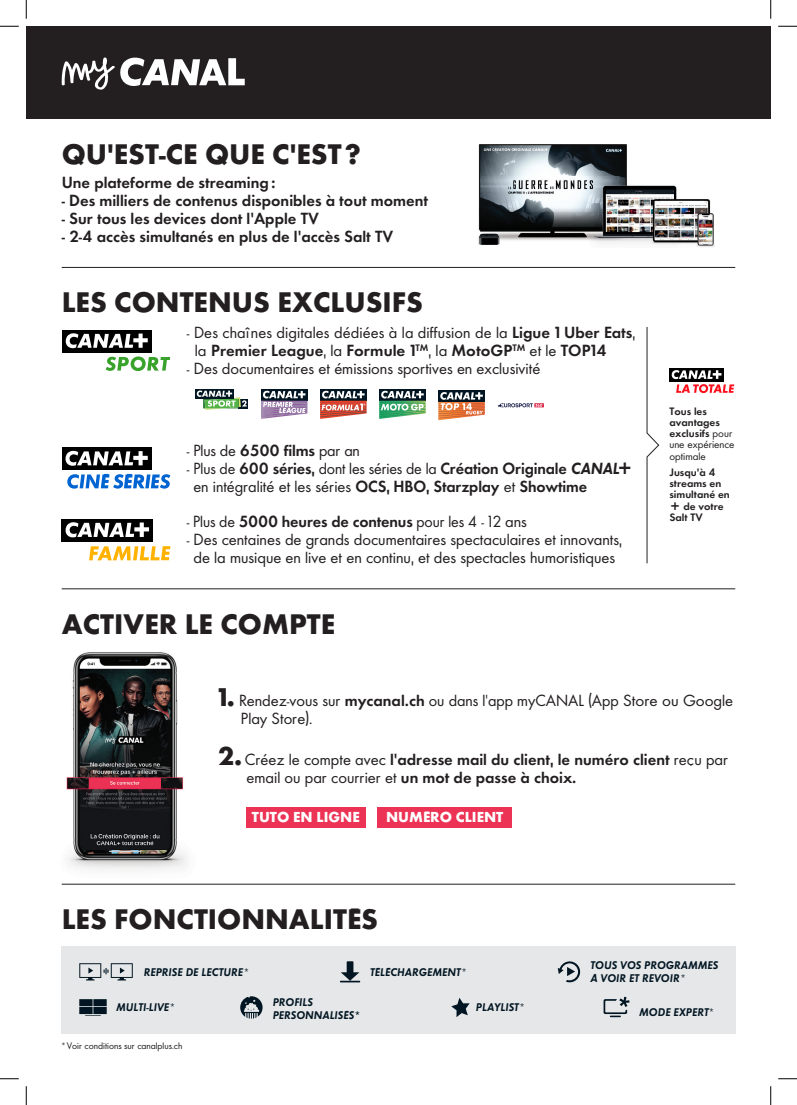
<style>
.page{position:relative;width:797px;height:1105px;background:#fff}
.page>*{position:absolute;margin:0;border:0;box-sizing:border-box;transform-origin:0 0}
.t1{font:26.25px "Canal Bold Romain";color:#231f20}
.t2{font:15px/18px "Canal Light Romain";color:#231f20}
.t3{font:15px "Canal Demi Romain";color:#231f20}
.t4{font:15px "Canal Demi Romain";color:#231f20;scale:.96 1}
.t5{font:15px "Canal Light Romain";color:#231f20;scale:.96 1}
.t6{font:13.38px "Canal Bold Romain";color:#fff}
.t7{font:10.38px/13px "Canal Demi Italique";color:#011622}
.t8{font:10px/11.2px "Canal Demi Romain";color:#231f20}
.t9{font:10px/11.2px "Canal Light Romain";color:#231f20}
.t10{font:8.75px "Canal Light Romain";color:#231f20}
.s1{font-family:"Canal Demi Romain"}
.s2{font-family:"Canal Light Romain"}
.s3{font-family:"Canal Bold Romain";font-size:23.75px}
</style>
<div class="page">
<div style="left:26px;top:26px;width:744px;height:92px;background:#231f20"></div>
<img style="left:66px;top:652px;width:121px;height:219px">
<div style="left:246px;top:807px;width:119px;height:20px;background:#ec3355"></div>
<div style="left:377px;top:807px;width:135px;height:20px;background:#ec3355"></div>
<svg style="left:62px;top:58px;width:183px;height:32px"></svg>
<div style="left:62px;top:946px;width:674px;height:88px;background:#e6e7e9"></div>
<svg style="left:240px;top:996px;width:22px;height:23px"></svg>
<svg style="left:451px;top:998px;width:18px;height:19px"></svg>
<svg style="left:79px;top:963px;width:54px;height:17px"></svg>
<svg style="left:340px;top:961px;width:20px;height:21px"></svg>
<svg style="left:557px;top:961px;width:23px;height:21px"></svg>
<svg style="left:79px;top:999px;width:28px;height:17px"></svg>
<svg style="left:603px;top:997px;width:26px;height:20px"></svg>
<hr style="left:62px;top:267px;width:673px;height:1px;background:#231f20">
<hr style="left:62px;top:588px;width:673px;height:1px;background:#231f20">
<hr style="left:62px;top:884px;width:673px;height:1px;background:#231f20">
<img style="left:478px;top:144px;width:236px;height:103px">
<svg style="left:89px;top:546px;width:81px;height:14px"></svg>
<div style="left:62px;top:519px;width:91px;height:23px;background:#000"></div>
<svg style="left:65px;top:522px;width:84px;height:16px"></svg>
<svg style="left:67px;top:474px;width:103px;height:15px"></svg>
<div style="left:62px;top:448px;width:89px;height:22px;background:#000"></div>
<svg style="left:65px;top:451px;width:83px;height:15px"></svg>
<div style="left:669px;top:368px;width:54px;height:14px;background:#000"></div>
<svg style="left:671px;top:370px;width:63px;height:23px"></svg>
<svg style="left:646px;top:327px;width:13px;height:237px"></svg>
<svg style="left:106px;top:356px;width:64px;height:15px"></svg>
<div style="left:62px;top:330px;width:89px;height:22px;background:#000"></div>
<svg style="left:65px;top:333px;width:83px;height:15px"></svg>
<div style="left:238px;top:399px;width:10px;height:9px;background:#011622"></div>
<div style="left:195px;top:389px;width:39px;height:10px;background:#011622"></div>
<svg style="left:196px;top:390px;width:51px;height:20px"></svg>
<div style="left:261px;top:389px;width:46px;height:12px;background:#011622"></div>
<svg style="left:261px;top:391px;width:46px;height:28px"></svg>
<div style="left:320px;top:389px;width:46px;height:12px;background:#011622"></div>
<svg style="left:320px;top:391px;width:46px;height:28px"></svg>
<div style="left:379px;top:389px;width:46px;height:12px;background:#011622"></div>
<svg style="left:379px;top:391px;width:46px;height:28px"></svg>
<div style="left:438px;top:390px;width:47px;height:12px;background:#011622"></div>
<svg style="left:438px;top:392px;width:47px;height:28px"></svg>
<svg style="left:497px;top:403px;width:46px;height:4px"></svg>
<svg style="left:0;top:25px;width:19px;height:2px"></svg>
<svg style="left:778px;top:25px;width:19px;height:2px"></svg>
<svg style="left:0;top:1078px;width:19px;height:1px"></svg>
<svg style="left:778px;top:1078px;width:19px;height:1px"></svg>
<svg style="left:25px;top:0;width:2px;height:19px"></svg>
<svg style="left:25px;top:1086px;width:2px;height:19px"></svg>
<svg style="left:770px;top:0;width:1px;height:19px"></svg>
<svg style="left:770px;top:1086px;width:1px;height:19px"></svg>
<h1 class="t1" style="left:62px;top:136px;width:301px">QU’EST-CE QUE C’EST ?</h1>
<p class="t3" style="left:62px;top:173px;width:216px">Une plateforme de streaming :</p>
<p class="t3" style="left:62px;top:191px;width:368px">- Des milliers de contenus disponibles à tout moment</p>
<p class="t3" style="left:62px;top:209px;width:259px">- Sur tous les devices dont l’Apple TV</p>
<p class="t3" style="left:62px;top:227px;width:333px">- 2-4 accès simultanés en plus de l’accès Salt TV</p>
<h1 class="t1" style="left:62px;top:284px;width:363px">LES CONTENUS EXCLUSIFS</h1>
<p class="t2" style="left:187px;top:324px;width:450px">- Des chaînes digitales dédiées à la diffusion de la <span class="s1">Ligue 1 Uber Eats</span>,</p>
<p class="t3" style="left:195px;top:340px;width:414px"><span class="s2">la</span> Premier League<span class="s2">, la</span> Formule 1<sup>TM</sup><span class="s2">, la</span> MotoGP<sup>TM</sup> <span class="s2">et le</span> TOP14</p>
<p class="t2" style="left:187px;top:360px;width:355px">- Des documentaires et émissions sportives en exclusivité</p>
<p class="t2" style="left:187px;top:441px;width:174px">- Plus de <span class="s1">6500 films</span> par an</p>
<p class="t4" style="left:187px;top:458px;width:465px"><span class="s2">- Plus de</span> 600 séries, <span class="s2">dont les séries de la</span> Création Originale ¢</p>
<p class="t2" style="left:193px;top:477px;width:395px">en intégralité et les séries <span class="s1">OCS, HBO, Starzplay</span> et <span class="s1">Showtime</span></p>
<p class="t5" style="left:187px;top:512px;width:356px">- Plus de <span class="s1">5000 heures de contenus</span> pour les 4 - 12 ans</p>
<p class="t2" style="left:187px;top:531px;width:437px;text-align:center">- Des centaines de grands documentaires spectaculaires et innovants, de la musique en live et en continu, et des spectacles humoristiques</p>
<h1 class="t1" style="left:62px;top:607px;width:275px">ACTIVER LE COMPTE</h1>
<p class="t8" style="left:669px;top:405px;width:64px">Tous les avantages exclusifs <span class="s2">pour</span></p>
<p class="t9" style="left:669px;top:439px;width:67px">une expérience optimale</p>
<p class="t8" style="left:669px;top:466px;width:62px">Jusqu'à 4 streams en simultané en + de votre<br>Salt TV</p>
<p class="t2" style="left:241px;top:691px;width:494px;text-indent:-23px"><span class="s3">1.</span> Rendez-vous sur <span class="s1">mycanal.ch</span> ou dans l’app myCANAL (App Store ou Google<br>Play Store).</p>
<p class="t3" style="left:218px;top:749px;width:512px"><span class="s3">2.</span> <span class="s2">Créez le compte avec</span> l’adresse mail du client, le numéro client <span class="s2">reçu par</span></p>
<p class="t2" style="left:246px;top:768px;width:331px">email ou par courrier et <span class="s1">un mot de passe à choix.</span></p>
<p class="t6" style="left:252px;top:808px;width:109px">TUTO EN LIGNE</p>
<p class="t6" style="left:386px;top:808px;width:119px">NUMÉRO CLIENT</p>
<h1 class="t1" style="left:62px;top:901px;width:318px">LES FONCTIONNALITÉS</h1>
<p class="t7" style="left:144px;top:965px;width:107px">REPRISE DE LECTURE <span class="s2">≥</span></p>
<p class="t7" style="left:370px;top:965px;width:98px">TÉLÉCHARGEMENT <span class="s2">≥</span></p>
<p class="t7" style="left:590px;top:959px;width:129px">TOUS VOS PROGRAMMES<br>À VOIR ET REVOIR <span class="s2">≥</span></p>
<p class="t7" style="left:116px;top:1001px;width:61px">MULTI-LIVE <span class="s2">≥</span></p>
<p class="t7" style="left:639px;top:1006px;width:76px">MODE EXPERT<span class="s2">≥</span></p>
<p class="t7" style="left:273px;top:995px;width:89px">PROFILS<br>PERSONNALISÉS ¥</p>
<p class="t7" style="left:476px;top:1001px;width:51px">PLAYLIST <span class="s2">≥</span></p>
<p class="t10" style="left:62px;top:1040px;width:122px">≥ Voir conditions sur canalplus.ch</p>
</div>
